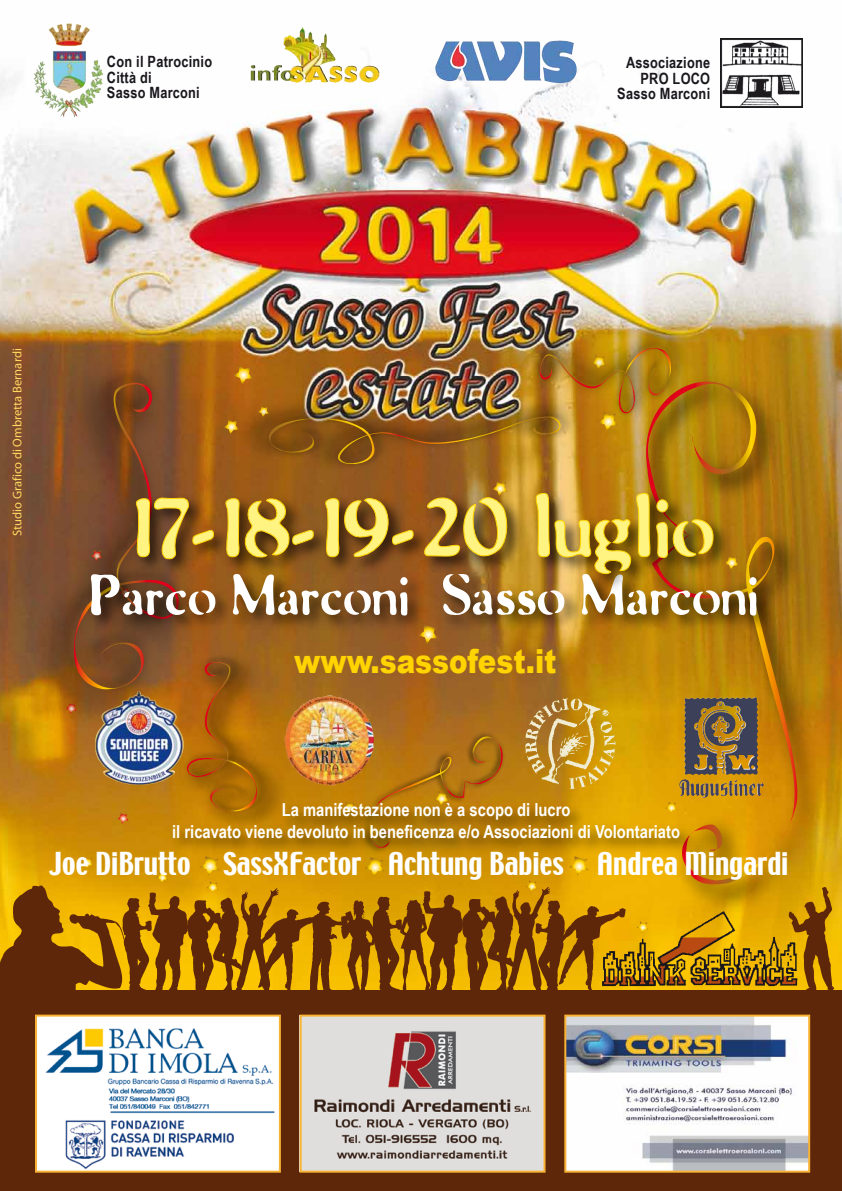
<style>
.page{position:relative;width:842px;height:1191px;background:#fff}
.page>*{position:absolute;margin:0;border:0;box-sizing:border-box;transform-origin:0 0}
.t1{font:85.5px "Flo Motion";color:#fff381}
.t2{font:57px "Flo Motion";color:#fff}
.t3{font:900 33.1px "Arial";color:#ffd400;scale:.84 1}
.t4{font:28px "Techno";color:#fff}
.t5{font:700 18px/21.6px "Arial Narrow";color:#fff;text-align:center}
.t6{font:700 15.5px/15.5px "Arial Narrow";letter-spacing:.015em;color:#1a171c;text-align:right}
.t7{font:12.6px "Myriad";color:#ffd961}
</style>
<div class="page">
<img style="left:0;top:27px;width:842px;height:963px">
<img style="left:714px;top:366px;width:112px;height:490px">
<svg style="left:714px;top:380px;width:89px;height:413px"></svg>
<img style="left:517px;top:286px;width:186px;height:55px">
<img style="left:524px;top:299px;width:174px;height:42px">
<img style="left:15px;top:348px;width:43px;height:393px">
<img style="left:33px;top:363px;width:25px;height:371px">
<img style="left:714px;top:697px;width:41px;height:13px">
<img style="left:28px;top:597px;width:807px;height:75px">
<img style="left:22px;top:475px;width:818px;height:122px">
<img style="left:58px;top:341px;width:656px;height:508px">
<img style="left:59px;top:793px;width:748px;height:63px">
<img style="left:720px;top:38px;width:82px;height:69px">
<img style="left:49px;top:23px;width:36px;height:23px">
<img style="left:541px;top:40px;width:36px;height:43px">
<div style="left:0;top:990px;width:842px;height:201px;background:#5e270a"></div>
<img style="left:280px;top:27px;width:56px;height:56px">
<svg style="left:0;top:856px;width:834px;height:134px"></svg>
<img style="left:303px;top:1017px;width:239px;height:152px">
<div style="left:300px;top:1014px;width:245px;height:158px;border:2px solid #f8b334"></div>
<img style="left:567px;top:1017px;width:240px;height:152px">
<img style="left:38px;top:1017px;width:240px;height:152px">
<div style="left:35px;top:1014px;width:246px;height:158px;border:2px solid #f8b334"></div>
<div style="left:564px;top:1014px;width:246px;height:158px;border:2px solid #f8b334"></div>
<p class="t6" style="left:107px;top:53px;width:107px;text-align:left">Con il Patrocinio<br>Città di<br>Sasso Marconi</p>
<p class="t6" style="left:617px;top:54px;width:94px">Associazione<br>PRO LOCO<br>Sasso Marconi</p>
<p class="t7" style="left:11px;top:536px;width:189px;rotate:-90deg">Studio Grafico di Ombretta Bernardi</p>
<h1 class="t1" style="left:133px;top:475px;width:584px">17-18-19-20 luglio</h1>
<h2 class="t2" style="left:90px;top:561px;width:671px">Parco Marconi Sasso Marconi</h2>
<h3 class="t3" style="left:294px;top:637px;width:314px">www.sassofest.it</h3>
<p class="t5" style="left:172px;top:798px;width:509px">La manifestazione non è a scopo di lucro<br>il ricavato viene devoluto in beneficenza e/o Associazioni di Volontariato</p>
<h3 class="t4" style="left:49px;top:845px;width:741px">Joe DiBrutto SassXFactor Achtung Babies Andrea Mingardi</h3>
</div>
